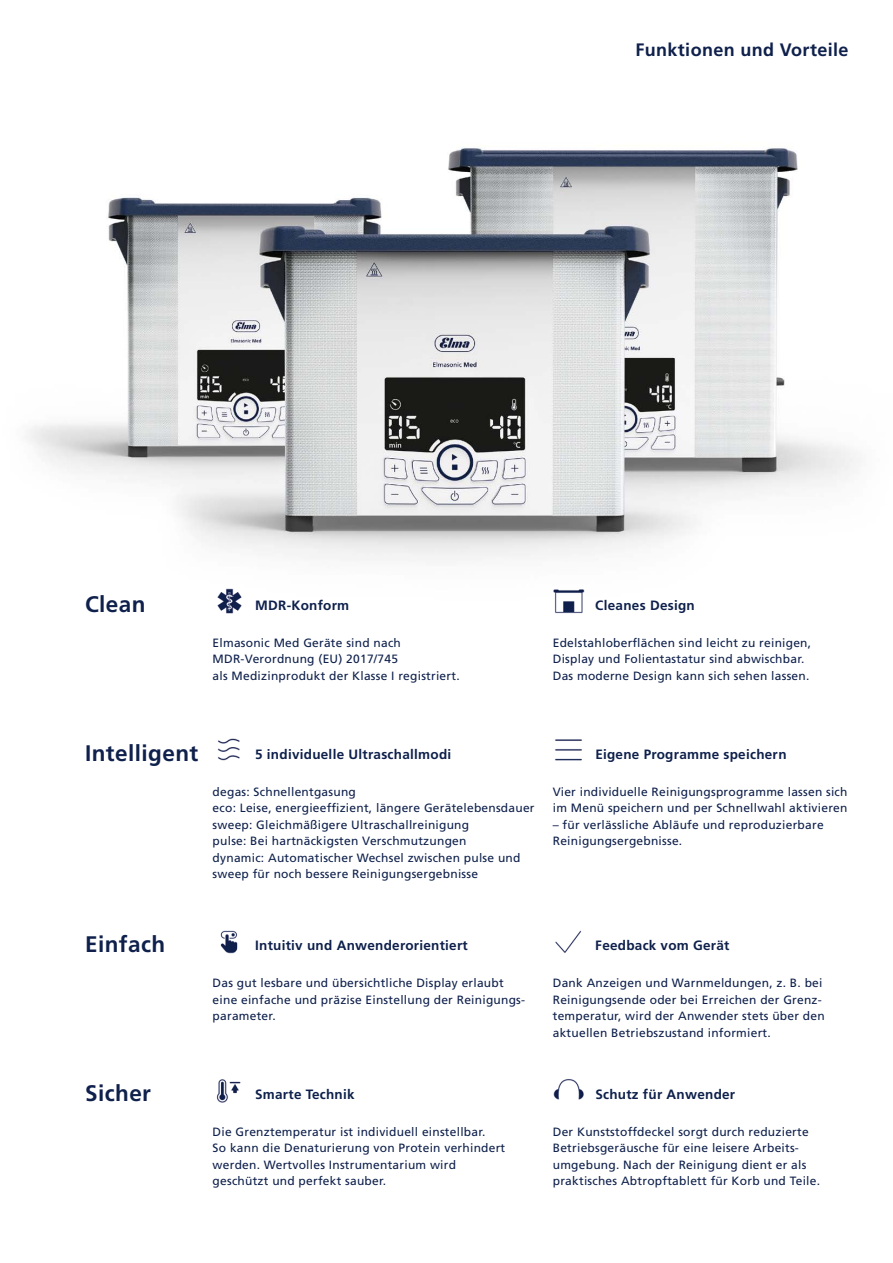
<style>
.page{position:relative;width:893px;height:1263px;background:#fff}
.page>*{position:absolute;margin:0;border:0;box-sizing:border-box;transform-origin:0 0}
.t1{font:700 22.5px "Frutiger LT Pro";letter-spacing:.02em;color:#0e204b}
.t2{font:700 18px "Frutiger LT Pro";letter-spacing:.02em;color:#0e204b}
.t3{font:700 13.5px "Frutiger LT Pro";letter-spacing:.02em;color:#0e204b}
.t4{font:12px/16.5px "Frutiger LT Pro";letter-spacing:.02em;color:#0e204b}
</style>
<div class="page">
<img style="left:26px;top:147px;width:834px;height:413px">
<img style="left:217px;top:588px;width:25px;height:26px">
<img style="left:220px;top:930px;width:18px;height:24px">
<img style="left:217px;top:738px;width:23px;height:23px">
<img style="left:553px;top:589px;width:32px;height:25px">
<img style="left:555px;top:930px;width:26px;height:23px">
<img style="left:555px;top:739px;width:27px;height:22px">
<img style="left:553px;top:1079px;width:31px;height:21px">
<img style="left:216px;top:1079px;width:25px;height:24px">
<h2 class="t2" style="left:635px;top:39px;width:214px">Funktionen und Vorteile</h2>
<h1 class="t1" style="left:85px;top:591px;width:62px">Clean</h1>
<p class="t3" style="left:255px;top:597px;width:96px">MDR-Konform</p>
<p class="t3" style="left:595px;top:597px;width:101px">Cleanes Design</p>
<p class="t4" style="left:213px;top:634px;width:249px">Elmasonic Med Geräte sind nach<br>MDR-Verordnung (EU) 2017/745<br>als Medizinprodukt der Klasse I registriert.</p>
<p class="t4" style="left:553px;top:634px;width:260px">Edelstahloberflächen sind leicht zu reinigen,<br>Display und Folientastatur sind abwischbar.<br>Das moderne Design kann sich sehen lassen.</p>
<h1 class="t1" style="left:85px;top:740px;width:115px">Intelligent</h1>
<p class="t3" style="left:255px;top:746px;width:198px">5 individuelle Ultraschallmodi</p>
<p class="t3" style="left:595px;top:746px;width:193px">Eigene Programme speichern</p>
<p class="t4" style="left:213px;top:783px;width:323px">degas: Schnellentgasung<br>eco: Leise, energieeffizient, längere Gerätelebensdauer sweep: Gleichmäßigere Ultraschallreinigung<br>pulse: Bei hartnäckigsten Verschmutzungen<br>dynamic: Automatischer Wechsel zwischen pulse und sweep für noch bessere Reinigungsergebnisse</p>
<p class="t4" style="left:553px;top:783px;width:296px">Vier individuelle Reinigungsprogramme lassen sich im Menü speichern und per Schnellwahl aktivieren</p>
<p class="t4" style="left:553px;top:816px;width:272px">– für verlässliche Abläufe und reproduzierbare<br>Reinigungsergebnisse.</p>
<h1 class="t1" style="left:85px;top:931px;width:82px">Einfach</h1>
<h1 class="t1" style="left:85px;top:1080px;width:68px">Sicher</h1>
<p class="t3" style="left:255px;top:937px;width:214px">Intuitiv und Anwenderorientiert</p>
<p class="t4" style="left:213px;top:975px;width:314px">Das gut lesbare und übersichtliche Display erlaubt eine einfache und präzise Einstellung der Reinigungs&shy;parameter.</p>
<p class="t3" style="left:595px;top:937px;width:136px">Feedback vom Gerät</p>
<p class="t4" style="left:553px;top:975px;width:273px">Dank Anzeigen und Warnmeldungen, z. B. bei Reinigungsende oder bei Erreichen der Grenz&shy;temperatur, wird der Anwender stets über den aktuellen Betriebszustand informiert.</p>
<p class="t3" style="left:255px;top:1086px;width:101px">Smarte Technik</p>
<p class="t3" style="left:595px;top:1086px;width:141px">Schutz für Anwender</p>
<p class="t4" style="left:213px;top:1123px;width:294px">Die Grenztemperatur ist individuell einstellbar.<br>So kann die Denaturierung von Protein verhindert werden. Wertvolles Instrumentarium wird geschützt und perfekt sauber.</p>
<p class="t4" style="left:553px;top:1123px;width:269px">Der Kunststoffdeckel sorgt durch reduzierte Betriebsgeräusche für eine leisere Arbeits&shy;umgebung. Nach der Reinigung dient er als praktisches Abtropftablett für Korb und Teile.</p>
</div>
